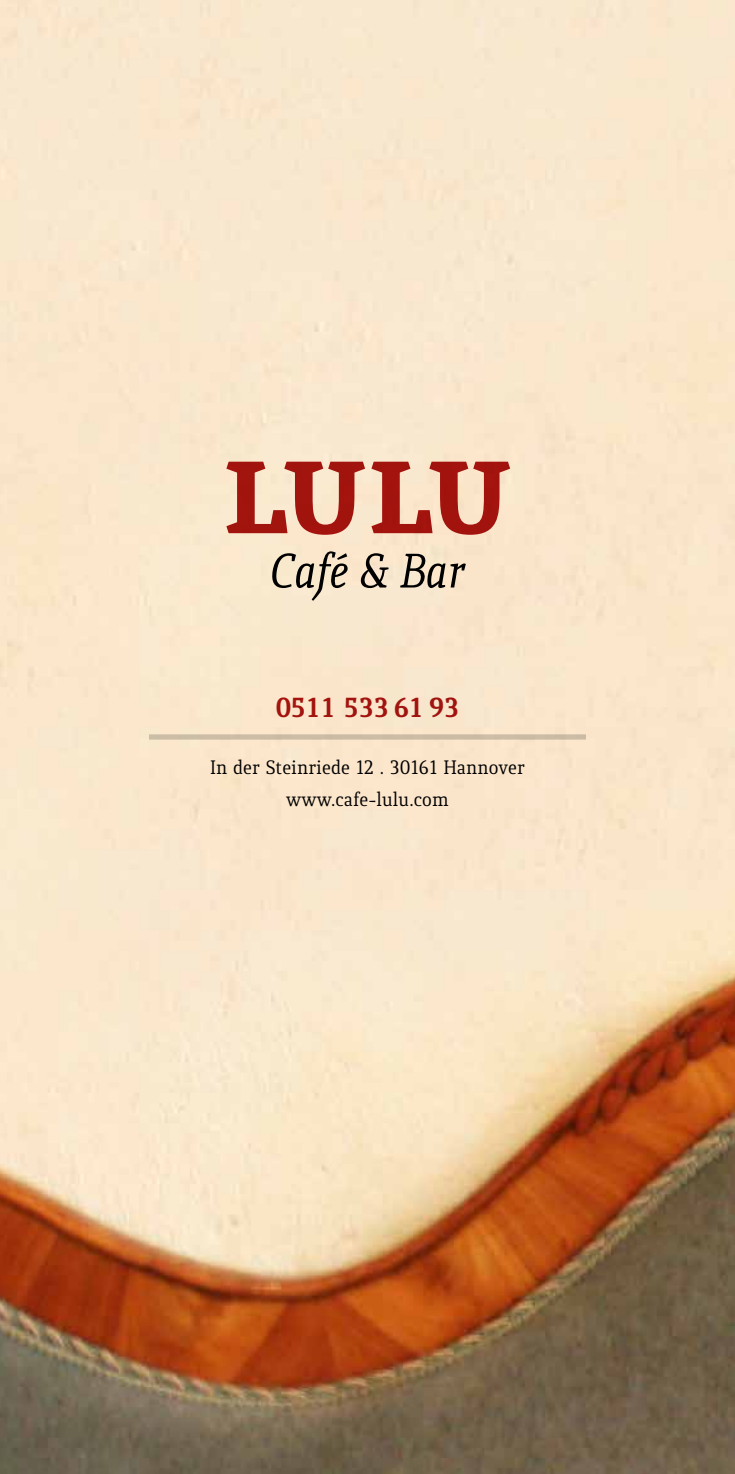
<style>
.page{position:relative;width:735px;height:1474px;background:#fff}
.page>*{position:absolute;margin:0;border:0;box-sizing:border-box;transform-origin:0 0}
.t1{font:700 158.9px "Quiroga Serif Pro";color:#a61612}
.t2{font:italic 52.15px "Quiroga Serif Pro";color:#000}
.t3{font:700 29.75px "Quiroga Serif Pro";color:#a61612}
.t4{font:21px/32.4px "Quiroga Serif Pro";color:#000;text-align:center}
</style>
<div class="page">
<img style="left:0;top:0;width:734px;height:1473px">
<div style="left:149px;top:734px;width:436px;height:5px;background:#cbbba5"></div>
<h1 class="t1" style="left:221px;top:383px;width:294px">lulu</h1>
<h2 class="t2" style="left:269px;top:538px;width:197px">Café &amp; Bar</h2>
<h3 class="t3" style="left:276px;top:689px;width:184px">0511 533 61 93</h3>
<p class="t4" style="left:210px;top:751px;width:316px">In der Steinriede 12 . 30161 Hannover www.cafe-lulu.com</p>
</div>
